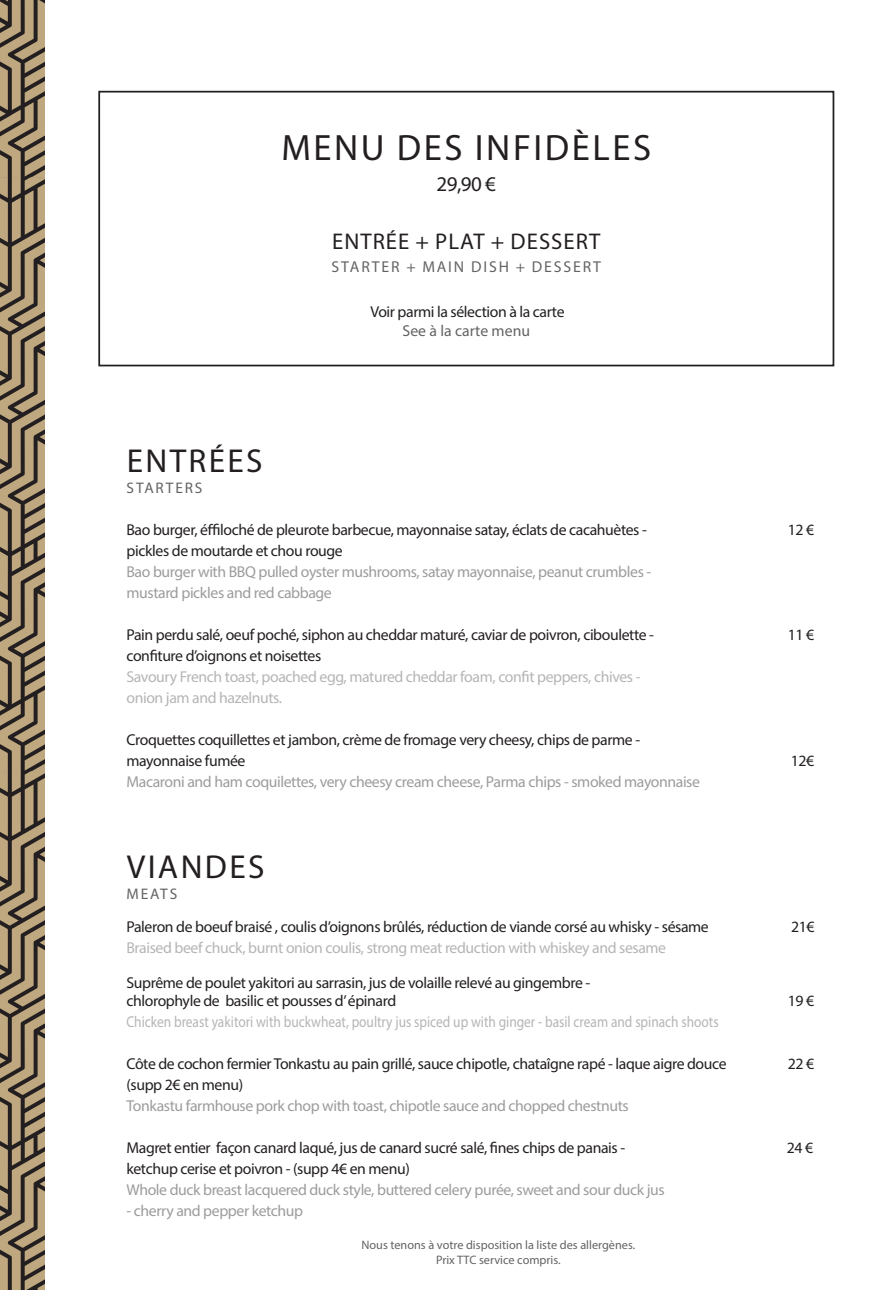
<style>
.page{position:relative;width:893px;height:1290px;background:#fff}
.page>*{position:absolute;margin:0;border:0;box-sizing:border-box;transform-origin:0 0}
.t1{font:36.75px "Myriad Pro";letter-spacing:.07em;color:#231f20}
.t2{font:33.25px "Myriad Pro";letter-spacing:.07em;color:#231f20}
.TEXTE{font:22.75px "Myriad Pro";letter-spacing:.045em;color:#231f20}
.t3{font:21px "Myriad Pro";color:#231f20}
.TEXTE-2{font:15.75px "Myriad Pro";letter-spacing:-.025em;color:#231f20}
.TEXTE-3{font:15.75px "Myriad Pro";letter-spacing:-.025em;color:#9c9c9c}
.TEXTE-4{font:15.75px "Myriad Pro";letter-spacing:-.025em;color:#b5b5b5}
.TEXTE-5{font:15.75px "Myriad Pro";color:#b5b5b5;scale:.85 1}
.TEXTE-6{font:15.75px "Myriad Pro";letter-spacing:.12em;color:#636366}
.TEXTE-7{font:15.75px "Myriad Pro";color:#636366}
.t4{font:15.4px "Myriad Pro";letter-spacing:.12em;color:#636366}
.t5{font:12.25px "Myriad Pro";color:#636366}
</style>
<div class="page">
<svg style="left:0;top:0;width:45px;height:1290px;background:#8c7b60"></svg>
<div style="left:98px;top:91px;width:736px;height:275px;border:2px solid #231f20"></div>
<p class="t1" style="left:281px;top:125px;width:371px">MENU DES INFIDÈLES</p>
<p class="t3" style="left:437px;top:171px;width:61px">29,90 €</p>
<p class="TEXTE" style="left:332px;top:227px;width:270px">ENTRÉE + PLAT + DESSERT</p>
<p class="TEXTE-6" style="left:332px;top:257px;width:271px">STARTER + MAIN DISH + DESSERT</p>
<p class="TEXTE-2" style="left:370px;top:302px;width:196px">Voir parmi la sélection à la carte</p>
<p class="TEXTE-7" style="left:403px;top:321px;width:129px">See à la carte menu</p>
<p class="t2" style="left:127px;top:441px;width:137px">ENTRÉES</p>
<p class="t4" style="left:127px;top:479px;width:77px">STARTERS</p>
<p class="TEXTE-2" style="left:126px;top:520px;width:522px">Bao burger, éffiloché de pleurote barbecue, mayonnaise satay, éclats de cacahuètes -</p>
<p class="TEXTE-2" style="left:788px;top:520px;width:28px">12 €</p>
<p class="TEXTE-2" style="left:126px;top:541px;width:218px">pickles de moutarde et chou rouge</p>
<p class="TEXTE-3" style="left:126px;top:562px;width:526px">Bao burger with BBQ pulled oyster mushrooms, satay mayonnaise, peanut crumbles -</p>
<p class="TEXTE-3" style="left:126px;top:583px;width:207px">mustard pickles and red cabbage</p>
<p class="TEXTE-2" style="left:126px;top:625px;width:529px">Pain perdu salé, oeuf poché, siphon au cheddar maturé, caviar de poivron, ciboulette -</p>
<p class="TEXTE-2" style="left:788px;top:625px;width:28px">11 €</p>
<p class="TEXTE-2" style="left:126px;top:646px;width:196px">confiture d’oignons et noisettes</p>
<p class="TEXTE-4" style="left:126px;top:667px;width:515px">Savoury French toast, poached egg, matured cheddar foam, confit peppers, chives -</p>
<p class="TEXTE-4" style="left:126px;top:688px;width:157px">onion jam and hazelnuts.</p>
<p class="TEXTE-2" style="left:126px;top:730px;width:515px">Croquettes coquillettes et jambon, crème de fromage very cheesy, chips de parme -</p>
<p class="TEXTE-2" style="left:126px;top:751px;width:121px">mayonnaise fumée</p>
<p class="TEXTE-2" style="left:791px;top:751px;width:25px">12€</p>
<p class="TEXTE-3" style="left:126px;top:772px;width:575px">Macaroni and ham coquilettes, very cheesy cream cheese, Parma chips - smoked mayonnaise</p>
<p class="t2" style="left:127px;top:846px;width:139px">VIANDES</p>
<p class="t4" style="left:127px;top:884px;width:52px">MEATS</p>
<p class="TEXTE-2" style="left:126px;top:917px;width:584px">Paleron de boeuf braisé , coulis d’oignons brûlés, réduction de viande corsé au whisky - sésame</p>
<p class="TEXTE-2" style="left:791px;top:917px;width:25px">21€</p>
<p class="TEXTE-4" style="left:126px;top:938px;width:541px">Braised beef chuck, burnt onion coulis, strong meat reduction with whiskey and sesame</p>
<p class="TEXTE-2" style="left:126px;top:973px;width:465px">Suprême de poulet yakitori au sarrasin, jus de volaille relevé au gingembre -</p>
<p class="TEXTE-2" style="left:126px;top:991px;width:271px">chlorophyle de basilic et pousses d’ épinard</p>
<p class="TEXTE-2" style="left:788px;top:991px;width:28px">19 €</p>
<p class="TEXTE-5" style="left:126px;top:1012px;width:698px">Chicken breast yakitori with buckwheat, poultry jus spiced up with ginger - basil cream and spinach shoots</p>
<p class="TEXTE-2" style="left:126px;top:1054px;width:602px">Côte de cochon fermier Tonkastu au pain grillé, sauce chipotle, chataîgne rapé - laque aigre douce</p>
<p class="TEXTE-2" style="left:788px;top:1054px;width:28px">22 €</p>
<p class="TEXTE-2" style="left:126px;top:1075px;width:118px">(supp 2€ en menu)</p>
<p class="TEXTE-3" style="left:126px;top:1096px;width:504px">Tonkastu farmhouse pork chop with toast, chipotle sauce and chopped chestnuts</p>
<p class="TEXTE-2" style="left:126px;top:1138px;width:500px">Magret entier façon canard laqué, jus de canard sucré salé, fines chips de panais -</p>
<p class="TEXTE-2" style="left:787px;top:1138px;width:28px">24 €</p>
<p class="TEXTE-2" style="left:126px;top:1159px;width:285px">ketchup cerise et poivron - (supp 4€ en menu)</p>
<p class="TEXTE-3" style="left:126px;top:1180px;width:540px">Whole duck breast lacquered duck style, buttered celery purée, sweet and sour duck jus</p>
<p class="TEXTE-3" style="left:126px;top:1201px;width:178px">- cherry and pepper ketchup</p>
<p class="t5" style="left:361px;top:1237px;width:275px">Nous tenons à votre disposition la liste des allergènes.</p>
<p class="t5" style="left:436px;top:1252px;width:126px">Prix TTC service compris.</p>
</div>
